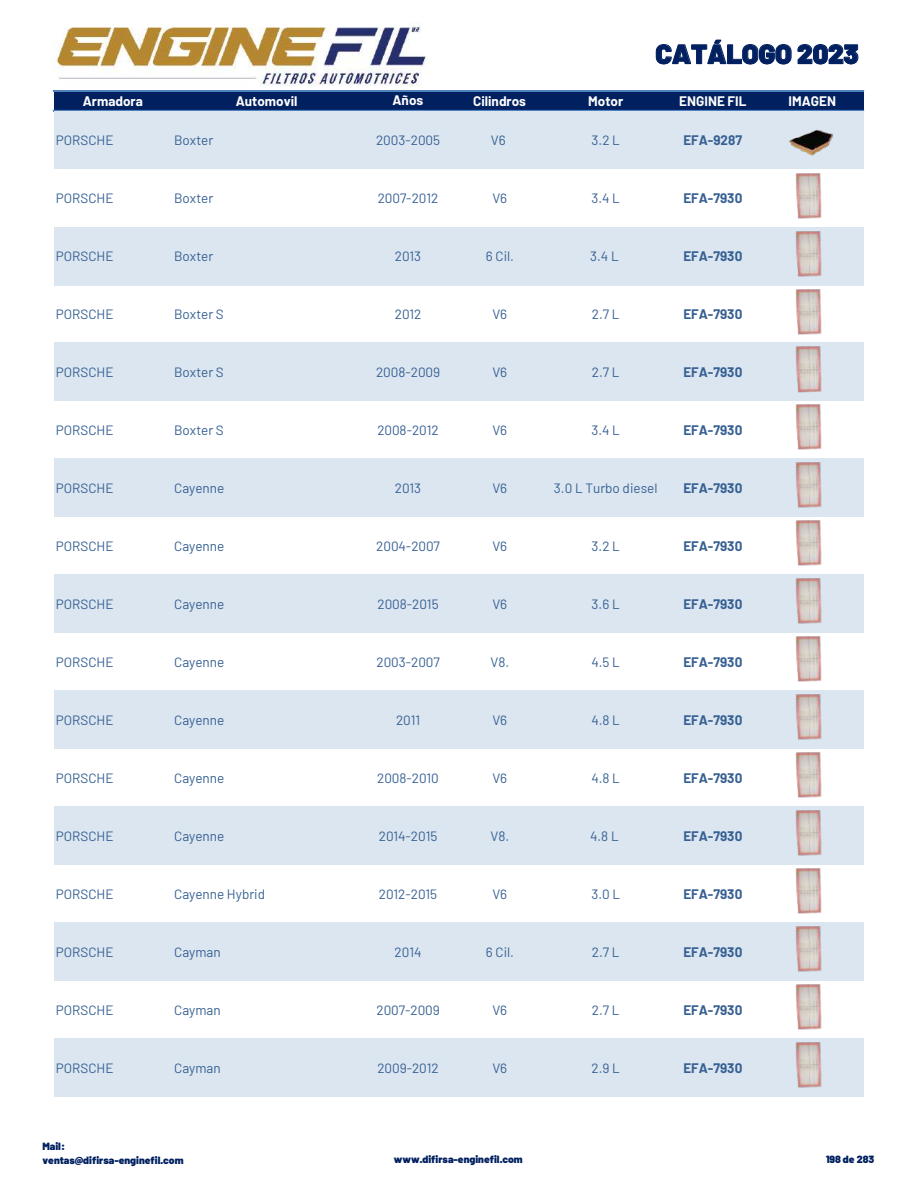
<style>
.page{position:relative;width:918px;height:1188px;background:#fff}
.page>*{position:absolute;margin:0;border:0;box-sizing:border-box;transform-origin:0 0}
.t1{font:900 27px "Barlow";color:#002060}
.t2{font:13.5px "Barlow";color:#366092}
.t3{font:700 13.5px "Barlow";color:#366092}
.t4{font:700 13.5px "Barlow";color:#fff}
.t5{font:900 10.5px/14.5px "Barlow";color:#002060}
</style>
<div class="page">
<div style="left:54px;top:91px;width:810px;height:20px;background:#002060"></div>
<svg style="left:656px;top:39px;width:203px;height:26px"></svg>
<hr style="left:53px;top:90px;width:811px;height:1px;background:#4f81bd">
<hr style="left:53px;top:91px;width:811px;height:1px;background:#4f81bd">
<hr style="left:53px;top:110px;width:811px;height:2px;background:#4f81bd">
<img style="left:52px;top:26px;width:380px;height:60px">
<div style="left:54px;top:112px;width:810px;height:57px;background:#dce6f1"></div>
<div style="left:54px;top:227px;width:810px;height:58px;background:#dce6f1"></div>
<div style="left:54px;top:343px;width:810px;height:58px;background:#dce6f1"></div>
<div style="left:54px;top:459px;width:810px;height:58px;background:#dce6f1"></div>
<div style="left:54px;top:575px;width:810px;height:58px;background:#dce6f1"></div>
<div style="left:54px;top:691px;width:810px;height:58px;background:#dce6f1"></div>
<div style="left:54px;top:807px;width:810px;height:58px;background:#dce6f1"></div>
<div style="left:54px;top:923px;width:810px;height:58px;background:#dce6f1"></div>
<div style="left:54px;top:1039px;width:810px;height:58px;background:#dce6f1"></div>
<img style="left:789px;top:130px;width:45px;height:26px">
<img style="left:795px;top:173px;width:27px;height:46px">
<img style="left:795px;top:231px;width:27px;height:46px">
<img style="left:795px;top:289px;width:27px;height:46px">
<img style="left:795px;top:346px;width:27px;height:47px">
<img style="left:795px;top:404px;width:27px;height:46px">
<img style="left:795px;top:462px;width:27px;height:46px">
<img style="left:795px;top:520px;width:27px;height:46px">
<img style="left:795px;top:578px;width:27px;height:46px">
<img style="left:795px;top:636px;width:27px;height:46px">
<img style="left:795px;top:694px;width:27px;height:46px">
<img style="left:795px;top:752px;width:27px;height:46px">
<img style="left:795px;top:810px;width:27px;height:46px">
<img style="left:795px;top:868px;width:27px;height:46px">
<img style="left:795px;top:926px;width:27px;height:46px">
<img style="left:795px;top:984px;width:27px;height:46px">
<img style="left:795px;top:1042px;width:27px;height:46px">
<h1 class="t1" style="left:656px;top:37px;width:205px">CATÁLOGO 2023</h1>
<p class="t4" style="left:83px;top:91px;width:62px">Armadora</p>
<p class="t4" style="left:236px;top:91px;width:63px">Automovil</p>
<p class="t4" style="left:393px;top:90px;width:32px">Años</p>
<p class="t4" style="left:473px;top:91px;width:54px">Cilindros</p>
<p class="t4" style="left:588px;top:91px;width:37px">Motor</p>
<p class="t4" style="left:679px;top:91px;width:69px">ENGINE FIL</p>
<p class="t4" style="left:789px;top:91px;width:49px">IMAGEN</p>
<p class="t2" style="left:56px;top:130px;width:59px">PORSCHE</p>
<p class="t2" style="left:174px;top:130px;width:41px">Boxter</p>
<p class="t2" style="left:376px;top:130px;width:65px">2003-2005</p>
<p class="t2" style="left:491px;top:130px;width:16px">V6</p>
<p class="t2" style="left:592px;top:130px;width:30px">3.2 L</p>
<p class="t3" style="left:683px;top:130px;width:60px">EFA-9287</p>
<p class="t2" style="left:56px;top:188px;width:59px">PORSCHE</p>
<p class="t2" style="left:174px;top:188px;width:41px">Boxter</p>
<p class="t2" style="left:378px;top:188px;width:62px">2007-2012</p>
<p class="t2" style="left:492px;top:188px;width:16px">V6</p>
<p class="t2" style="left:591px;top:188px;width:30px">3.4 L</p>
<p class="t3" style="left:683px;top:188px;width:60px">EFA-7930</p>
<p class="t2" style="left:56px;top:246px;width:59px">PORSCHE</p>
<p class="t2" style="left:174px;top:246px;width:41px">Boxter</p>
<p class="t2" style="left:395px;top:246px;width:28px">2013</p>
<p class="t2" style="left:486px;top:246px;width:30px">6 Cil.</p>
<p class="t2" style="left:590px;top:246px;width:30px">3.4 L</p>
<p class="t3" style="left:683px;top:246px;width:60px">EFA-7930</p>
<p class="t2" style="left:56px;top:304px;width:59px">PORSCHE</p>
<p class="t2" style="left:174px;top:304px;width:51px">Boxter S</p>
<p class="t2" style="left:395px;top:304px;width:28px">2012</p>
<p class="t2" style="left:492px;top:304px;width:16px">V6</p>
<p class="t2" style="left:592px;top:304px;width:29px">2.7 L</p>
<p class="t3" style="left:683px;top:304px;width:60px">EFA-7930</p>
<p class="t2" style="left:56px;top:362px;width:59px">PORSCHE</p>
<p class="t2" style="left:174px;top:362px;width:51px">Boxter S</p>
<p class="t2" style="left:376px;top:362px;width:66px">2008-2009</p>
<p class="t2" style="left:492px;top:362px;width:16px">V6</p>
<p class="t2" style="left:592px;top:362px;width:29px">2.7 L</p>
<p class="t3" style="left:683px;top:362px;width:60px">EFA-7930</p>
<p class="t2" style="left:56px;top:420px;width:59px">PORSCHE</p>
<p class="t2" style="left:174px;top:420px;width:51px">Boxter S</p>
<p class="t2" style="left:377px;top:420px;width:63px">2008-2012</p>
<p class="t2" style="left:492px;top:420px;width:16px">V6</p>
<p class="t2" style="left:591px;top:420px;width:30px">3.4 L</p>
<p class="t3" style="left:683px;top:420px;width:60px">EFA-7930</p>
<p class="t2" style="left:56px;top:478px;width:59px">PORSCHE</p>
<p class="t2" style="left:174px;top:478px;width:52px">Cayenne</p>
<p class="t2" style="left:395px;top:478px;width:28px">2013</p>
<p class="t2" style="left:492px;top:478px;width:16px">V6</p>
<p class="t2" style="left:554px;top:478px;width:105px">3.0 L Turbo diesel</p>
<p class="t3" style="left:683px;top:478px;width:60px">EFA-7930</p>
<p class="t2" style="left:56px;top:536px;width:59px">PORSCHE</p>
<p class="t2" style="left:174px;top:536px;width:52px">Cayenne</p>
<p class="t2" style="left:376px;top:536px;width:65px">2004-2007</p>
<p class="t2" style="left:492px;top:536px;width:16px">V6</p>
<p class="t2" style="left:592px;top:536px;width:30px">3.2 L</p>
<p class="t3" style="left:683px;top:536px;width:60px">EFA-7930</p>
<p class="t2" style="left:56px;top:594px;width:59px">PORSCHE</p>
<p class="t2" style="left:174px;top:594px;width:52px">Cayenne</p>
<p class="t2" style="left:378px;top:594px;width:63px">2008-2015</p>
<p class="t2" style="left:492px;top:594px;width:16px">V6</p>
<p class="t2" style="left:592px;top:594px;width:30px">3.6 L</p>
<p class="t3" style="left:683px;top:594px;width:60px">EFA-7930</p>
<p class="t2" style="left:56px;top:652px;width:59px">PORSCHE</p>
<p class="t2" style="left:174px;top:652px;width:52px">Cayenne</p>
<p class="t2" style="left:376px;top:652px;width:65px">2003-2007</p>
<p class="t2" style="left:490px;top:652px;width:20px">V8.</p>
<p class="t2" style="left:591px;top:652px;width:30px">4.5 L</p>
<p class="t3" style="left:683px;top:652px;width:60px">EFA-7930</p>
<p class="t2" style="left:56px;top:710px;width:59px">PORSCHE</p>
<p class="t2" style="left:174px;top:710px;width:52px">Cayenne</p>
<p class="t2" style="left:396px;top:710px;width:26px">2011</p>
<p class="t2" style="left:492px;top:710px;width:16px">V6</p>
<p class="t2" style="left:591px;top:710px;width:30px">4.8 L</p>
<p class="t3" style="left:683px;top:710px;width:60px">EFA-7930</p>
<p class="t2" style="left:56px;top:768px;width:59px">PORSCHE</p>
<p class="t2" style="left:174px;top:768px;width:52px">Cayenne</p>
<p class="t2" style="left:377px;top:768px;width:63px">2008-2010</p>
<p class="t2" style="left:492px;top:768px;width:16px">V6</p>
<p class="t2" style="left:591px;top:768px;width:30px">4.8 L</p>
<p class="t3" style="left:683px;top:768px;width:60px">EFA-7930</p>
<p class="t2" style="left:56px;top:826px;width:59px">PORSCHE</p>
<p class="t2" style="left:174px;top:826px;width:52px">Cayenne</p>
<p class="t2" style="left:379px;top:826px;width:60px">2014-2015</p>
<p class="t2" style="left:490px;top:826px;width:20px">V8.</p>
<p class="t2" style="left:590px;top:826px;width:30px">4.8 L</p>
<p class="t3" style="left:683px;top:826px;width:60px">EFA-7930</p>
<p class="t2" style="left:56px;top:884px;width:59px">PORSCHE</p>
<p class="t2" style="left:174px;top:884px;width:93px">Cayenne Hybrid</p>
<p class="t2" style="left:379px;top:884px;width:60px">2012-2015</p>
<p class="t2" style="left:492px;top:884px;width:16px">V6</p>
<p class="t2" style="left:591px;top:884px;width:30px">3.0 L</p>
<p class="t3" style="left:683px;top:884px;width:60px">EFA-7930</p>
<p class="t2" style="left:56px;top:942px;width:59px">PORSCHE</p>
<p class="t2" style="left:174px;top:942px;width:48px">Cayman</p>
<p class="t2" style="left:395px;top:942px;width:28px">2014</p>
<p class="t2" style="left:486px;top:942px;width:30px">6 Cil.</p>
<p class="t2" style="left:592px;top:942px;width:29px">2.7 L</p>
<p class="t3" style="left:683px;top:942px;width:60px">EFA-7930</p>
<p class="t2" style="left:56px;top:1000px;width:59px">PORSCHE</p>
<p class="t2" style="left:174px;top:1000px;width:48px">Cayman</p>
<p class="t2" style="left:376px;top:1000px;width:65px">2007-2009</p>
<p class="t2" style="left:492px;top:1000px;width:16px">V6</p>
<p class="t2" style="left:592px;top:1000px;width:29px">2.7 L</p>
<p class="t3" style="left:683px;top:1000px;width:60px">EFA-7930</p>
<p class="t2" style="left:56px;top:1058px;width:59px">PORSCHE</p>
<p class="t2" style="left:174px;top:1058px;width:48px">Cayman</p>
<p class="t2" style="left:377px;top:1058px;width:63px">2009-2012</p>
<p class="t2" style="left:492px;top:1058px;width:16px">V6</p>
<p class="t2" style="left:592px;top:1058px;width:30px">2.9 L</p>
<p class="t3" style="left:683px;top:1058px;width:60px">EFA-7930</p>
<p class="t5" style="left:42px;top:1139px;width:143px">Mail: ventas@difirsa-enginefil.com</p>
<p class="t5" style="left:394px;top:1152px;width:130px">www.difirsa-enginefil.com</p>
<p class="t5" style="left:826px;top:1152px;width:50px">198 de 283</p>
</div>
